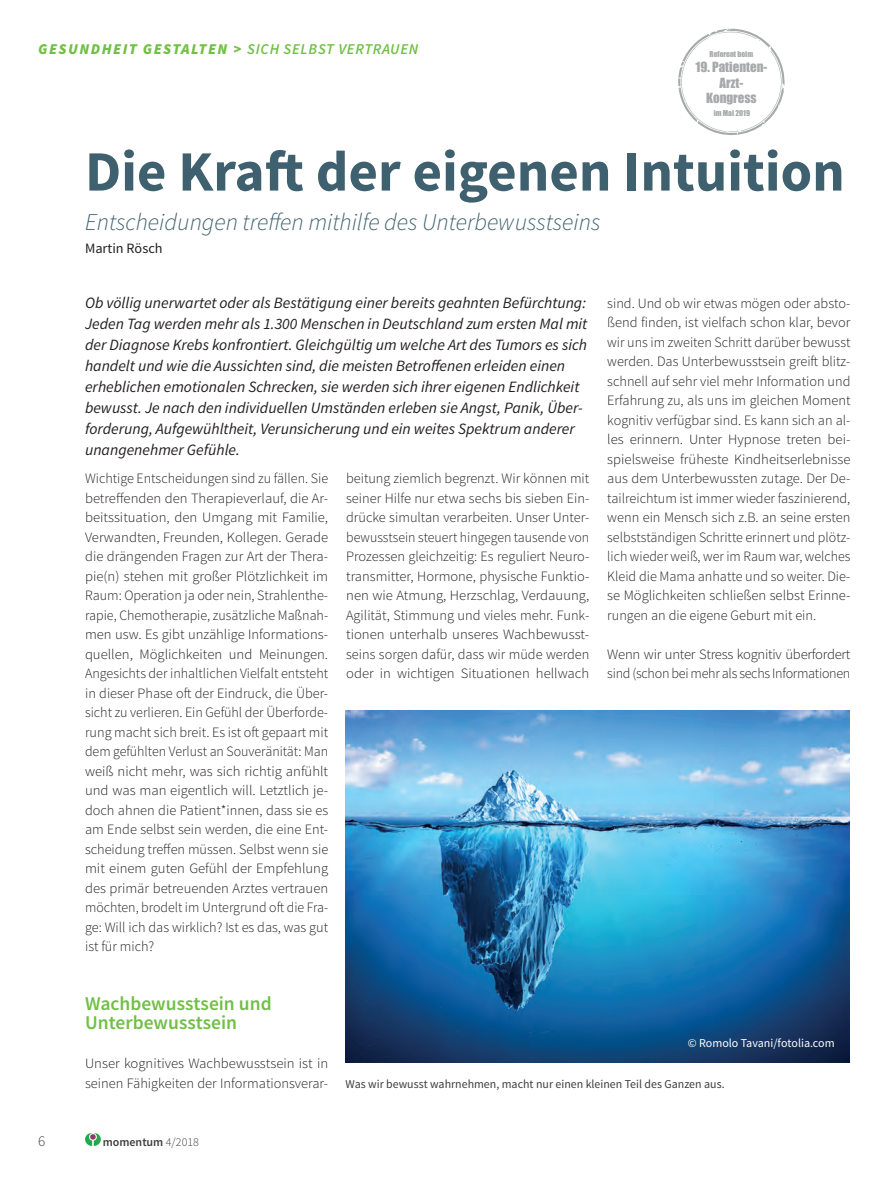
<style>
.page{position:relative;width:893px;height:1191px;background:#fff}
.page>*{position:absolute;margin:0;border:0;box-sizing:border-box;transform-origin:0 0}
.t1{font:700 57px "Source Sans Pro";color:#3f606e}
.t2{font:italic 300 24px "Source Sans Pro";color:#3f606e}
.t3{font:600 19.5px/19.5px "Source Sans Pro";color:#71bf44}
.t4{font:italic 15.75px/21px "Source Sans Pro";color:#231f20}
.t5{font:italic 900 15px "Source Sans Pro";letter-spacing:.1em;color:#71bf44}
.t6{font:300 15px "Source Sans Pro";color:#3e3e3f}
.t7{font:300 14.25px/19.5px "Source Sans Pro";color:#231f20;text-align:justify}
.t8{font:300 14.25px/19.5px "Source Sans Pro";letter-spacing:-.02em;color:#231f20}
.t9{font:14.25px "Source Sans Pro Regular 2";color:#231f20}
.t10{font:13.05px/15.6px "Impact";color:#a7aaaa;text-align:center}
.t11{font:12px "Source Sans Pro Regular 2";color:#3e3e3f}
.t12{font:12px "Source Sans Pro";color:#fff}
.t13{font:600 12px "Source Sans Pro";color:#3e3e3f}
.t14{font:7.5px "Impact";color:#a7aaaa}
.s1{font-weight:600}
.s2{font-weight:300}
</style>
<div class="page">
<img style="left:85px;top:1133px;width:15px;height:12px">
<img style="left:346px;top:711px;width:504px;height:351px">
<svg style="left:678px;top:29px;width:107px;height:106px"></svg>
<p class="t5" style="left:38px;top:39px;width:380px">GESUNDHEIT GESTALTEN &gt; <span class="s1">SICH SELBST VERTRAUEN</span></p>
<p class="t14" style="left:710px;top:48px;width:45px">Referent beim</p>
<p class="t10" style="left:695px;top:59px;width:73px">19. Patienten-<br>Arzt-<br>Kongress</p>
<p class="t14" style="left:714px;top:107px;width:38px">im Mai 2019</p>
<h1 class="t1" style="left:85px;top:135px;width:761px">Die Kraft der eigenen Intuition</h1>
<h2 class="t2" style="left:85px;top:207px;width:517px">Entscheidungen treffen mithilfe des Unterbewusstseins</h2>
<p class="t9" style="left:85px;top:240px;width:79px">Martin Rösch</p>
<p class="t4" style="left:85px;top:292px;width:504px">Ob völlig unerwartet oder als Bestätigung einer bereits geahnten Befürchtung:<br>Jeden Tag werden mehr als 1.300 Menschen in Deutschland zum ersten Mal mit der Diagnose Krebs konfrontiert. Gleichgültig um welche Art des Tumors es sich handelt und wie die Aussichten sind, die meisten Betroffenen erleiden einen erheblichen emotionalen Schrecken, sie werden sich ihrer eigenen Endlichkeit bewusst. Je nach den individuellen Umständen erleben sie Angst, Panik, Über&shy;forderung, Aufgewühltheit, Verunsicherung und ein weites Spektrum anderer unangenehmer Gefühle.</p>
<p class="t7" style="left:85px;top:469px;width:245px">Wichtige Entscheidungen sind zu fällen. Sie betreffenden den Therapieverlauf, die Ar&shy;beitssituation, den Umgang mit Familie, Verwandten, Freunden, Kollegen. Gerade die drängenden Fragen zur Art der Thera&shy;pie(n) stehen mit großer Plötzlichkeit im Raum: Operation ja oder nein, Strahlenthe&shy;rapie, Chemotherapie, zusätzliche Maßnah&shy;men usw. Es gibt unzählige Informations&shy;quellen, Möglichkeiten und Meinungen.<br>Angesichts der inhaltlichen Vielfalt entsteht in dieser Phase oft der Eindruck, die Über&shy;sicht zu verlieren. Ein Gefühl der Überforde&shy;rung macht sich breit. Es ist oft gepaart mit dem gefühlten Verlust an Souveränität: Man weiß nicht mehr, was sich richtig anfühlt und was man eigentlich will. Letztlich je&shy;doch ahnen die Patient*innen, dass sie es am Ende selbst sein werden, die eine Ent&shy;scheidung treffen müssen. Selbst wenn sie mit einem guten Gefühl der Empfehlung des primär betreuenden Arztes vertrauen möchten, brodelt im Untergrund oft die Fra&shy;ge: Will ich das wirklich? Ist es das, was gut ist für mich?</p>
<p class="t7" style="left:346px;top:469px;width:245px">beitung ziemlich begrenzt. Wir können mit seiner Hilfe nur etwa sechs bis sieben Ein&shy;drücke simultan verarbeiten. Unser Unter&shy;bewusstsein steuert hingegen tausende von Prozessen gleichzeitig: Es reguliert Neuro&shy;transmitter, Hormone, physische Funktio&shy;nen wie Atmung, Herzschlag, Verdauung, Agilität, Stimmung und vieles mehr. Funk&shy;tionen unterhalb unseres Wachbewusst&shy;seins sorgen dafür, dass wir müde werden oder in wichtigen Situationen hellwach</p>
<p class="t7" style="left:607px;top:293px;width:245px">sind. Und ob wir etwas mögen oder absto&shy;ßend finden, ist vielfach schon klar, bevor wir uns im zweiten Schritt darüber bewusst werden. Das Unterbewusstsein greift blitz&shy;schnell auf sehr viel mehr Information und Erfahrung zu, als uns im gleichen Moment kognitiv verfügbar sind. Es kann sich an al&shy;les erinnern. Unter Hypnose treten bei&shy;spielsweise früheste Kindheitserlebnisse aus dem Unterbewussten zutage. Der De&shy;tailreichtum ist immer wieder faszinierend, wenn ein Mensch sich z.B. an seine ersten selbstständigen Schritte erinnert und plötz&shy;lich wieder weiß, wer im Raum war, welches Kleid die Mama anhatte und so weiter. Die&shy;se Möglichkeiten schließen selbst Erinne&shy;rungen an die eigene Geburt mit ein.</p>
<p class="t8" style="left:607px;top:644px;width:245px">Wenn wir unter Stress kognitiv überfordert sind (schon bei mehr als sechs Informationen</p>
<h3 class="t3" style="left:85px;top:994px;width:188px">Wachbewusstsein und<br>Unterbewusstsein</h3>
<p class="t7" style="left:85px;top:1054px;width:245px">Unser kognitives Wachbewusstsein ist in seinen Fähigkeiten der Informationsverar-</p>
<p class="t6" style="left:38px;top:1132px;width:9px">6</p>
<p class="t13" style="left:103px;top:1134px;width:98px">momentum <span class="s2">4/2018</span></p>
<p class="t12" style="left:688px;top:1035px;width:148px">© Romolo Tavani/fotolia.com</p>
<p class="t11" style="left:346px;top:1077px;width:380px">Was wir bewusst wahrnehmen, macht nur einen kleinen Teil des Ganzen aus.</p>
</div>
